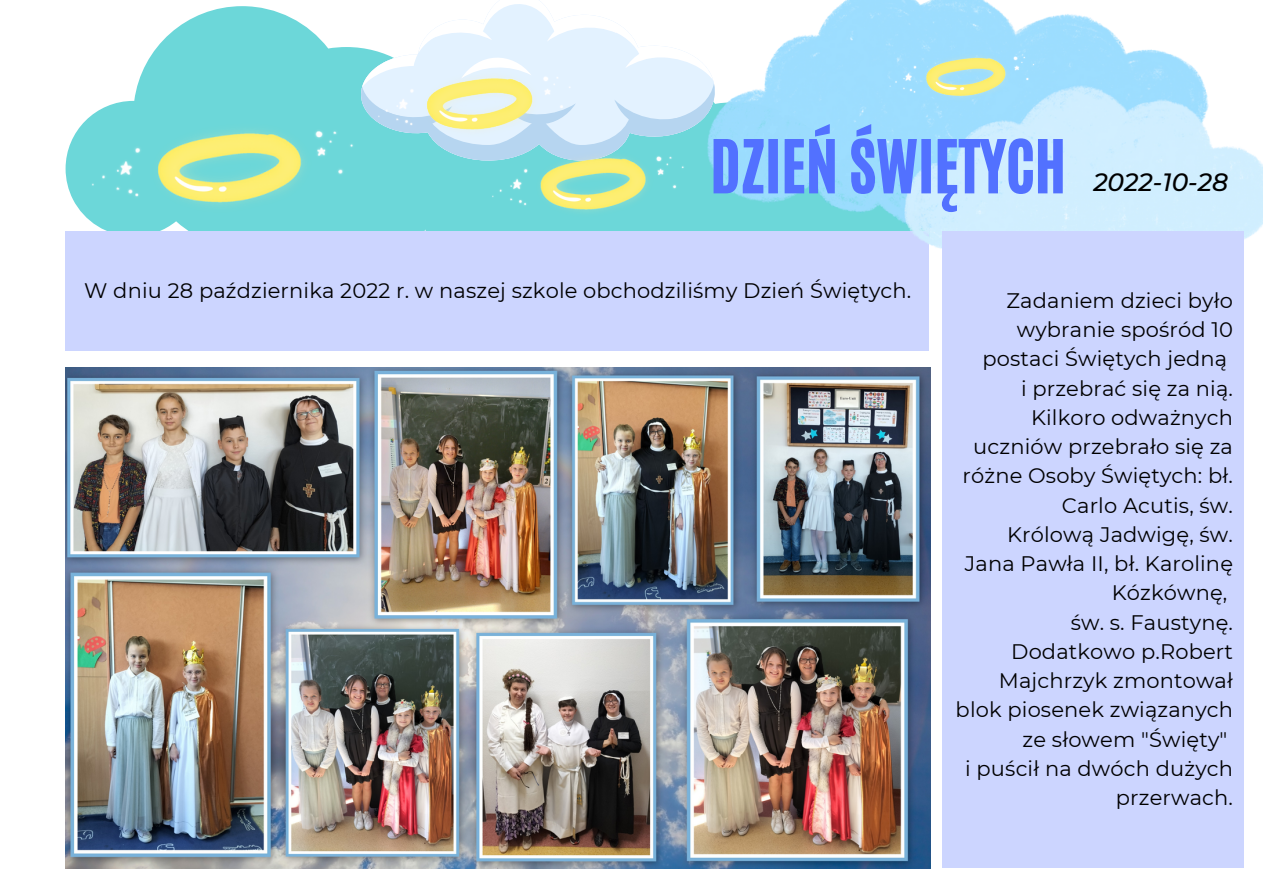
<style>
.page{position:relative;width:1263px;height:894px;background:#fff}
.page>*{position:absolute;margin:0;border:0;box-sizing:border-box;transform-origin:0 0}
.t1{font:61.5px "CA Generated";color:#5271ff}
.t2{font:italic 500 24.9px "Montserrat";color:#000}
.t3{font:21px/29.2px "Montserrat";letter-spacing:.005em;color:#000;text-align:right}
</style>
<div class="page">
<svg style="left:66px;top:6px;width:359px;height:225px;fill:#6cd7d9"></svg>
<div style="left:425px;top:171px;width:282px;height:60px;background:#6cd7d9"></div>
<div style="left:65px;top:231px;width:864px;height:119px;background:#ccd5ff"></div>
<img style="left:65px;top:368px;width:865px;height:500px">
<img style="left:90px;top:122px;width:265px;height:92px">
<svg style="left:354px;top:0;width:353px;height:171px"></svg>
<img style="left:707px;top:0;width:556px;height:285px">
<div style="left:942px;top:231px;width:301px;height:636px;background:#ccd5ff"></div>
<img style="left:888px;top:51px;width:147px;height:52px">
<img style="left:376px;top:69px;width:196px;height:69px">
<img style="left:490px;top:150px;width:196px;height:68px">
<h1 class="t1" style="left:710px;top:122px;width:357px">DZIEŃ ŚWIĘTYCH</h1>
<p class="t2" style="left:1093px;top:166px;width:136px">2022-10-28</p>
<p class="t3" style="left:84px;top:275px;width:829px">W dniu 28 października 2022 r. w naszej szkole obchodziliśmy Dzień Świętych.</p>
<p class="t3" style="left:956px;top:285px;width:279px">Zadaniem dzieci było wybranie spośród 10 postaci Świętych jedną<br>i przebrać się za nią.<br>Kilkoro odważnych uczniów przebrało się za różne Osoby Świętych: bł.<br>Carlo Acutis, św.<br>Królową Jadwigę, św.<br>Jana Pawła II, bł. Karolinę<br>Kózkównę,<br>św. s. Faustynę.<br>Dodatkowo p.Robert<br>Majchrzyk zmontował blok piosenek związanych ze słowem "Święty"<br>i puścił na dwóch dużych przerwach.</p>
</div>
